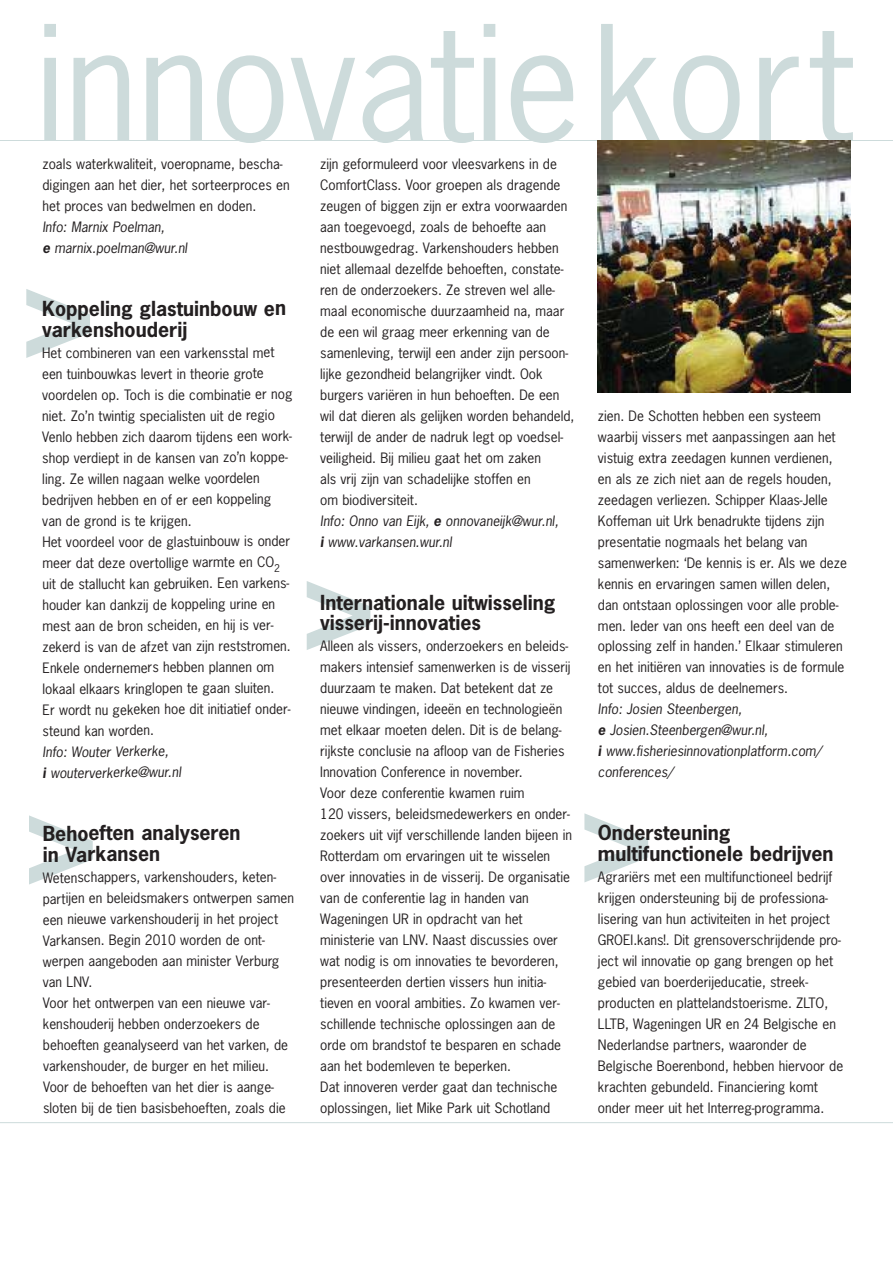
<style>
.page{position:relative;width:893px;height:1263px;background:#fff}
.page>*{position:absolute;margin:0;border:0;box-sizing:border-box;transform-origin:0 0}
.t1{font:150px "News Gothic";letter-spacing:-.005em;color:#cddbdb}
.t2{font:700 150px "News Gothic";color:#cddbdb}
.t3{font:700 19.5px/21px "News Gothic";color:#231f20}
.t4{font:13.5px/21px "News Gothic";color:#231f20}
.t5{font:italic 13.5px/21px "News Gothic";color:#231f20}
.s1{font-style:italic}
.s2{font-weight:700;font-style:italic}
.s3{font-weight:700}
</style>
<div class="page">
<hr style="left:0;top:140px;width:893px;height:1px;background:#cddbdb">
<hr style="left:0;top:1122px;width:893px;height:1px;background:#cddbdb">
<img style="left:598px;top:141px;width:252px;height:252px">
<h1 class="t1" style="left:35px;top:24px;width:820px">innovatiekort</h1>
<p class="t4" style="left:320px;top:154px;width:256px">zijn geformuleerd voor vlees varkens in de ComfortClass. Voor groepen als dragende zeugen of biggen zijn er extra voorwaarden aan toegevoegd, zoals de behoefte aan nestbouwgedrag. Varkenshouders hebben niet allemaal dezelfde behoeften, consta te - ren de onderzoekers. Ze streven wel alle - maal economische duurzaamheid na, maar de een wil graag meer erkenning van de samenleving, terwijl een ander zijn per soon - lijke gezondheid belangrijker vindt. Ook burgers variëren in hun behoeften. De een wil dat dieren als gelijken worden behan deld, terwijl de ander de nadruk legt op voedsel - veiligheid. Bij milieu gaat het om zaken<br>als vrij zijn van schadelijke stoffen en<br>om biodiversi teit.<br><span class="s1">Info: Onno van Eijk,</span> <span class="s2">e</span> <span class="s1">onnovaneijk@wur.nl,<br></span><span class="s2">i</span> <span class="s1">www.varkansen.wur.nl</span></p>
<p class="t4" style="left:43px;top:154px;width:249px">zoals waterkwaliteit, voeropname, bescha - digingen aan het dier, het sorteer proces en het proces van bedwelmen en doden.</p>
<p class="t5" style="left:43px;top:217px;width:146px">Info: Marnix Poelman,<br><span class="s3">e</span> marnix.poelman@wur.nl</p>
<h1 class="t2" style="left:14px;top:244px;width:89px">&gt;</h1>
<h2 class="t3" style="left:42px;top:299px;width:245px">Koppeling glastuinbouw en varkenshouderij</h2>
<p class="t4" style="left:42px;top:343px;width:252px">Het combineren van een varkensstal met een tuinbouwkas levert in theorie grote<br>voor delen op. Toch is die combinatie er nog niet. Zo’n twintig specialisten uit de regio Venlo hebben zich daarom tijdens een work - shop verdiept in de kansen van zo’n koppe - ling. Ze willen nagaan welke voordelen bedrijven hebben en of er een koppeling van de grond is te krijgen.<br>Het voordeel voor de glastuinbouw is onder meer dat deze overtollige warmte en CO<sub>2 </sub>uit de stallucht kan gebruiken. Een varkens - houder kan dankzij de koppeling urine en mest aan de bron scheiden, en hij is ver - zekerd is van de afzet van zijn reststromen.<br>Enkele ondernemers hebben plannen om lokaal elkaars kringlopen te gaan sluiten.<br>Er wordt nu gekeken hoe dit initiatief onder - steund kan worden.</p>
<p class="t5" style="left:43px;top:742px;width:140px">Info: Wouter Verkerke,<br><span class="s3">i</span> wouterverkerke@wur.nl</p>
<p class="t4" style="left:598px;top:406px;width:251px">zien. De Schotten hebben een systeem waarbij vissers met aanpassingen aan het vistuig extra zeedagen kunnen verdienen, en als ze zich niet aan de regels houden, zeedagen verliezen. Schipper Klaas-Jelle Koffeman uit Urk benadrukte tijdens zijn presentatie nogmaals het belang van samen werken: ‘De kennis is er. Als we deze kennis en ervaringen samen willen delen, dan ont staan oplossingen voor alle proble - men. Ieder van ons heeft een deel van de oplos sing zelf in handen.’ Elkaar stimuleren en het initiëren van innovaties is de formule tot succes, aldus de deel nemers.</p>
<p class="t5" style="left:598px;top:700px;width:225px">Info: Josien Steenbergen,<br><span class="s3">e</span> Josien.Steenbergen@wur.nl,<br><span class="s3">i</span> www.fisheriesinnovationplatform.com/ conferences/</p>
<h1 class="t2" style="left:295px;top:536px;width:89px">&gt;</h1>
<h2 class="t3" style="left:320px;top:593px;width:237px">Internationale uitwisseling visserij-innovaties</h2>
<p class="t4" style="left:320px;top:637px;width:253px">Alleen als vissers, onderzoekers en beleids - makers intensief samenwerken is de visserij duurzaam te maken. Dat betekent dat ze nieuwe vindingen, ideeën en technologieën met elkaar moeten delen. Dit is de belang - rijkste conclusie na afloop van de Fisheries Innovation Conference in november.<br>Voor deze conferentie kwamen ruim<br>120 vissers, beleidsmedewerkers en onder - zoekers uit vijf verschillende landen bijeen in Rotterdam om ervaringen uit te wisselen over innovaties in de visserij. De organisatie van de conferentie lag in handen van Wageningen UR in opdracht van het ministerie van LNV. Naast discussies over wat nodig is om innovaties te bevorderen, presenteerden dertien vissers hun initia - tieven en vooral ambities. Zo kwamen ver - schillende techni sche oplossingen aan de orde om brandstof te besparen en schade aan het bodemleven te beperken.<br>Dat innoveren verder gaat dan technische oplossingen, liet Mike Park uit Schotland</p>
<h1 class="t2" style="left:17px;top:770px;width:89px">&gt;</h1>
<h1 class="t2" style="left:572px;top:768px;width:89px">&gt;</h1>
<h2 class="t3" style="left:598px;top:824px;width:237px">Ondersteuning multifunctionele bedrijven</h2>
<p class="t4" style="left:598px;top:868px;width:247px">Agrariërs met een multifunctioneel bedrijf krijgen ondersteuning bij de professiona - lisering van hun activiteiten in het project GROEI.kans!. Dit grensoverschrijdende pro - ject wil innovatie op gang brengen op het gebied van boerderijeducatie, streek - producten en plattelandstoerisme. ZLTO, LLTB, Wageningen UR en 24 Belgische en Nederlandse partners, waaronder de Belgische Boeren bond, hebben hiervoor de krachten ge bundeld. Financiering komt onder meer uit het Interreg-programma.</p>
<h2 class="t3" style="left:43px;top:824px;width:199px">Behoeften analyseren in Varkansen</h2>
<p class="t4" style="left:43px;top:868px;width:253px">Wetenschappers, varkenshouders, keten - partij en en beleidsmakers ontwerpen samen een nieuwe varkenshouderij in het project Varkansen. Begin 2010 worden de ont - werpen aangeboden aan minister Verburg van LNV.<br>Voor het ontwerpen van een nieuwe var - kens houderij hebben onder zoekers de behoeften geanalyseerd van het varken, de varkenshouder, de burger en het milieu.<br>Voor de behoeften van het dier is aange - sloten bij de tien basisbehoeften, zo als die</p>
</div>
